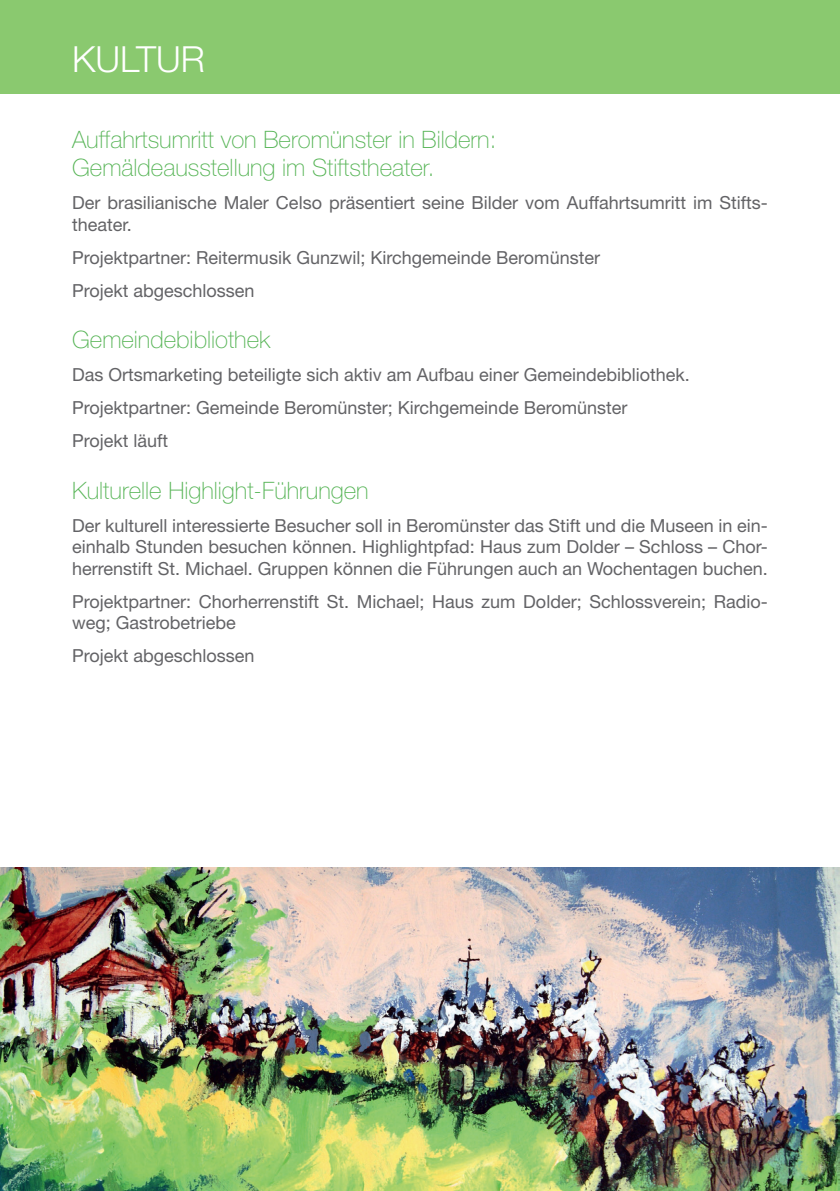
<style>
.page{position:relative;width:840px;height:1191px;background:#fff}
.page>*{position:absolute;margin:0;border:0;box-sizing:border-box;transform-origin:0 0}
.t1{font:300 36px "Helvetica Neue LT Std";color:#fff}
.t2{font:100 24px/28.8px "Helvetica Neue LT Std";color:#56b455}
.t3{font:18px/21.6px "Helvetica Neue LT Std";color:#636366}
</style>
<div class="page">
<div style="left:0;top:0;width:839px;height:94px;background:#8ac96f"></div>
<img style="left:0;top:867px;width:839px;height:324px">
<h1 class="t1" style="left:72px;top:37px;width:134px">KULTUR</h1>
<h2 class="t2" style="left:72px;top:125px;width:425px">Auffahrtsumritt von Beromünster in Bildern:<br>Gemäldeausstellung im Stiftstheater.</h2>
<p class="t3" style="left:72px;top:192px;width:697px">Der brasilianische Maler Celso präsentiert seine Bilder vom Auffahrtsumritt im Stifts&shy;theater.</p>
<p class="t3" style="left:72px;top:241px;width:529px;line-height:33px">Projektpartner: Reitermusik Gunzwil; Kirchgemeinde Beromünster<br>Projekt abgeschlossen</p>
<h2 class="t2" style="left:72px;top:325px;width:200px">Gemeindebibliothek</h2>
<p class="t3" style="left:72px;top:358px;width:619px;line-height:33px">Das Ortsmarketing beteiligte sich aktiv am Aufbau einer Gemeindebibliothek.<br>Projektpartner: Gemeinde Beromünster; Kirchgemeinde Beromünster<br>Projekt läuft</p>
<h2 class="t2" style="left:72px;top:476px;width:298px">Kulturelle Highlight-Führungen</h2>
<p class="t3" style="left:72px;top:514px;width:697px;text-align:justify">Der kulturell interessierte Besucher soll in Beromünster das Stift und die Museen in ein&shy;einhalb Stunden besuchen können. Highlightpfad: Haus zum Dolder – Schloss – Chor&shy;herrenstift St. Michael. Gruppen können die Führungen auch an Wochentagen buchen.</p>
<p class="t3" style="left:72px;top:590px;width:697px">Projektpartner: Chorherrenstift St. Michael; Haus zum Dolder; Schlossverein; Radio&shy;weg; Gastrobetriebe</p>
<p class="t3" style="left:72px;top:645px;width:184px">Projekt abgeschlossen</p>
</div>
